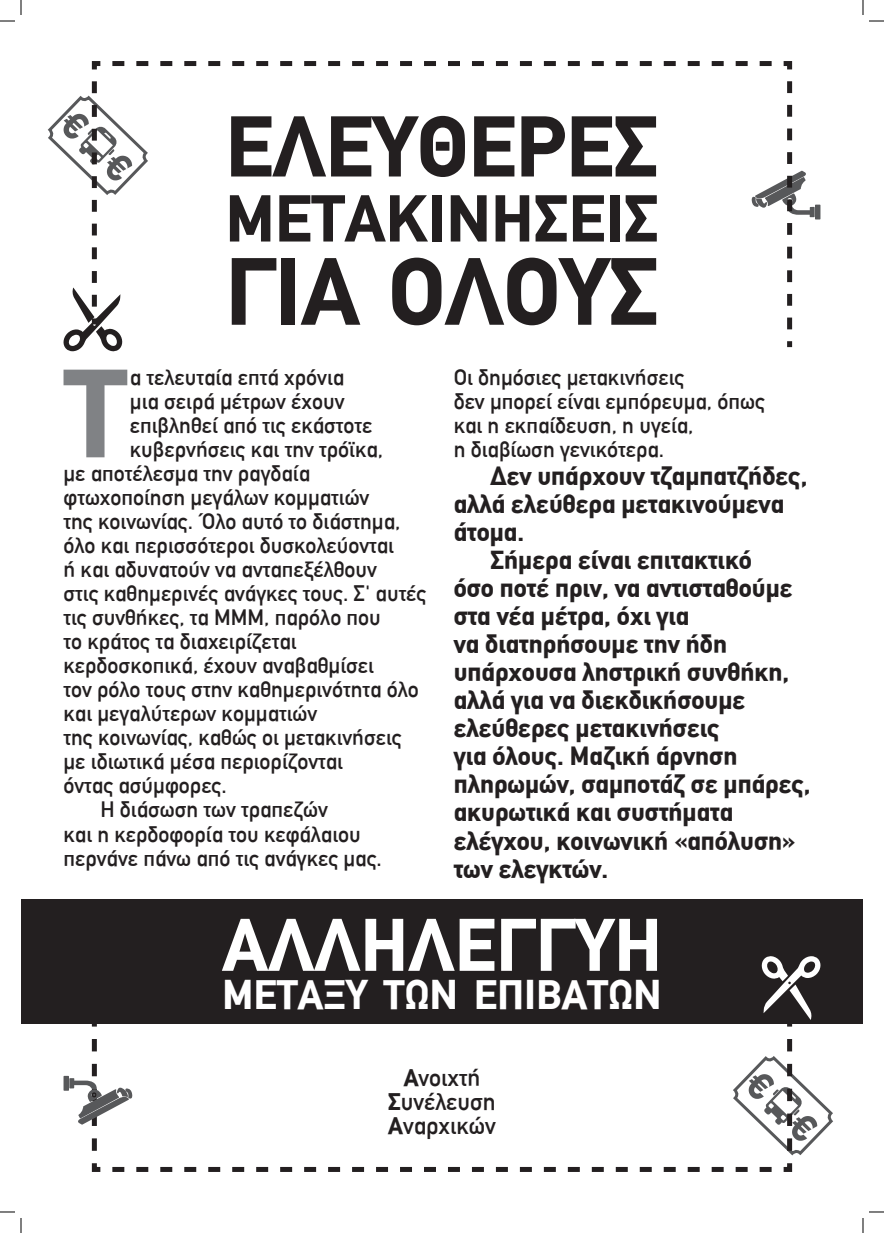
<style>
.page{position:relative;width:884px;height:1233px;background:#fff}
.page>*{position:absolute;margin:0;border:0;box-sizing:border-box;transform-origin:0 0}
.t1{font:700 123.1px "CF Din";color:#808285}
.t2{font:700 93.6px "CF Din";color:#231f20}
.t3{font:700 84.5px "CF Din";color:#231f20}
.t4{font:700 73px "CF Din";color:#fff}
.t5{font:700 65px "CF Din";letter-spacing:.01em;color:#231f20}
.t6{font:700 41px "CF Din";letter-spacing:.01em;color:#fff}
.t7{font:700 26px "CF Din";color:#231f20}
.t8{font:24px/24px "CF Din";color:#231f20;text-align:center}
.t9{font:22px/24px "CF Din";color:#231f20}
.s1{font-weight:700}
</style>
<div class="page">
<div style="left:21px;top:898px;width:842px;height:125px;background:#231f20"></div>
<svg style="left:91px;top:1023px;width:702px;height:149px"></svg>
<div style="left:815px;top:205px;width:5px;height:14px;background:#57585a"></div>
<svg style="left:69px;top:1023px;width:63px;height:134px"></svg>
<div style="left:64px;top:1075px;width:5px;height:15px;background:#57585a"></div>
<svg style="left:731px;top:956px;width:104px;height:204px"></svg>
<svg style="left:795px;top:170px;width:20px;height:48px"></svg>
<svg style="left:47px;top:95px;width:42px;height:256px"></svg>
<svg style="left:89px;top:61px;width:706px;height:291px"></svg>
<svg style="left:0;top:1211px;width:15px;height:1px"></svg>
<svg style="left:869px;top:1211px;width:15px;height:1px"></svg>
<svg style="left:0;top:0;width:22px;height:22px"></svg>
<svg style="left:20px;top:1218px;width:2px;height:15px"></svg>
<svg style="left:862px;top:0;width:22px;height:22px"></svg>
<svg style="left:862px;top:1218px;width:2px;height:15px"></svg>
<h3 class="t3" style="left:226px;top:101px;width:434px">ΕΛΕΥΘΕΡΕΣ</h3>
<h3 class="t5" style="left:226px;top:183px;width:434px">ΜΕΤΑΚΙΝΗΣΕΙΣ</h3>
<h2 class="t2" style="left:226px;top:241px;width:434px">ΓΙΑ ΟΛΟΥΣ</h2>
<h1 class="t1" style="left:65px;top:347px;width:63px">Τ</h1>
<p class="t9" style="left:130px;top:366px;width:216px">α τελευταία επτά χρόνια</p>
<p class="t9" style="left:130px;top:390px;width:216px">μια σειρά μέτρων έχουν</p>
<p class="t9" style="left:130px;top:414px;width:244px">επιβληθεί από τις εκάστοτε</p>
<p class="t9" style="left:130px;top:438px;width:255px">κυβερνήσεις και την τρόϊκα,</p>
<p class="t9" style="left:64px;top:462px;width:248px">με αποτέλεσμα την ραγδαία</p>
<p class="t9" style="left:64px;top:486px;width:307px">φτωχοποίηση μεγάλων κομματιών</p>
<p class="t9" style="left:64px;top:510px;width:338px">της κοινωνίας. Όλο αυτό το διάστημα,</p>
<p class="t9" style="left:64px;top:534px;width:332px">όλο και περισσότεροι δυσκολεύονται</p>
<p class="t9" style="left:64px;top:558px;width:315px">ή και αδυνατούν να ανταπεξέλθουν</p>
<p class="t9" style="left:64px;top:582px;width:364px">στις καθημερινές ανάγκες τους. Σ' αυτές</p>
<p class="t9" style="left:64px;top:606px;width:319px">τις συνθήκες, τα ΜΜΜ, παρόλο που</p>
<p class="t9" style="left:64px;top:630px;width:235px">το κράτος τα διαχειρίζεται</p>
<p class="t9" style="left:64px;top:654px;width:312px">κερδοσκοπικά, έχουν αναβαθμίσει</p>
<p class="t9" style="left:64px;top:678px;width:357px">τον ρόλο τους στην καθημερινότητα όλο</p>
<p class="t9" style="left:64px;top:702px;width:255px">και μεγαλύτερων κομματιών</p>
<p class="t9" style="left:64px;top:726px;width:340px">της κοινωνίας, καθώς οι μετακινήσεις</p>
<p class="t9" style="left:64px;top:750px;width:281px">με ιδιωτικά μέσα περιορίζονται</p>
<p class="t9" style="left:64px;top:774px;width:165px">όντας ασύμφορες.</p>
<p class="t9" style="left:100px;top:798px;width:229px">Η διάσωση των τραπεζών</p>
<p class="t9" style="left:64px;top:822px;width:299px">και η κερδοφορία του κεφάλαιου</p>
<p class="t9" style="left:64px;top:846px;width:320px">περνάνε πάνω από τις ανάγκες μας.</p>
<p class="t9" style="left:454px;top:366px;width:313px">Οι δημόσιες μετακινήσεις<br>δεν μπορεί είναι εμπόρευμα, όπως και η εκπαίδευση, η υγεία,<br>η διαβίωση γενικότερα.</p>
<p class="t7" style="left:490px;top:462px;width:318px">Δεν υπάρχουν τζαμπατζήδες,</p>
<p class="t7" style="left:454px;top:490px;width:332px">αλλά ελεύθερα μετακινούμενα</p>
<p class="t7" style="left:454px;top:518px;width:72px">άτομα.</p>
<p class="t7" style="left:490px;top:546px;width:263px">Σήμερα είναι επιτακτικό</p>
<p class="t7" style="left:454px;top:574px;width:340px">όσο ποτέ πριν, να αντισταθούμε</p>
<p class="t7" style="left:454px;top:602px;width:237px">στα νέα μέτρα, όχι για</p>
<p class="t7" style="left:454px;top:630px;width:275px">να διατηρήσουμε την ήδη</p>
<p class="t7" style="left:454px;top:658px;width:337px">υπάρχουσα ληστρική συνθήκη,</p>
<p class="t7" style="left:454px;top:686px;width:293px">αλλά για να διεκδικήσουμε</p>
<p class="t7" style="left:454px;top:714px;width:267px">ελεύθερες μετακινήσεις</p>
<p class="t7" style="left:454px;top:742px;width:285px">για όλους. Μαζική άρνηση</p>
<p class="t7" style="left:454px;top:770px;width:358px">πληρωμών, σαμποτάζ σε μπάρες,</p>
<p class="t7" style="left:454px;top:798px;width:281px">ακυρωτικά και συστήματα</p>
<p class="t7" style="left:454px;top:826px;width:344px">ελέγχου, κοινωνική «απόλυση»</p>
<p class="t7" style="left:454px;top:854px;width:156px">των ελεγκτών.</p>
<h3 class="t4" style="left:222px;top:905px;width:91px">Αλληλεγγύη</h3>
<h3 class="t6" style="left:222px;top:972px;width:26px">μετα</h3>
<h3 class="t6" style="left:324px;top:972px;width:264px">ξύ των επιβατών</h3>
<p class="t8" style="left:388px;top:1065px;width:109px"><span class="s1">Α</span>νοιχτή<br><span class="s1">Σ</span>υνέλευση<br><span class="s1">Α</span>ναρχικών</p>
</div>
